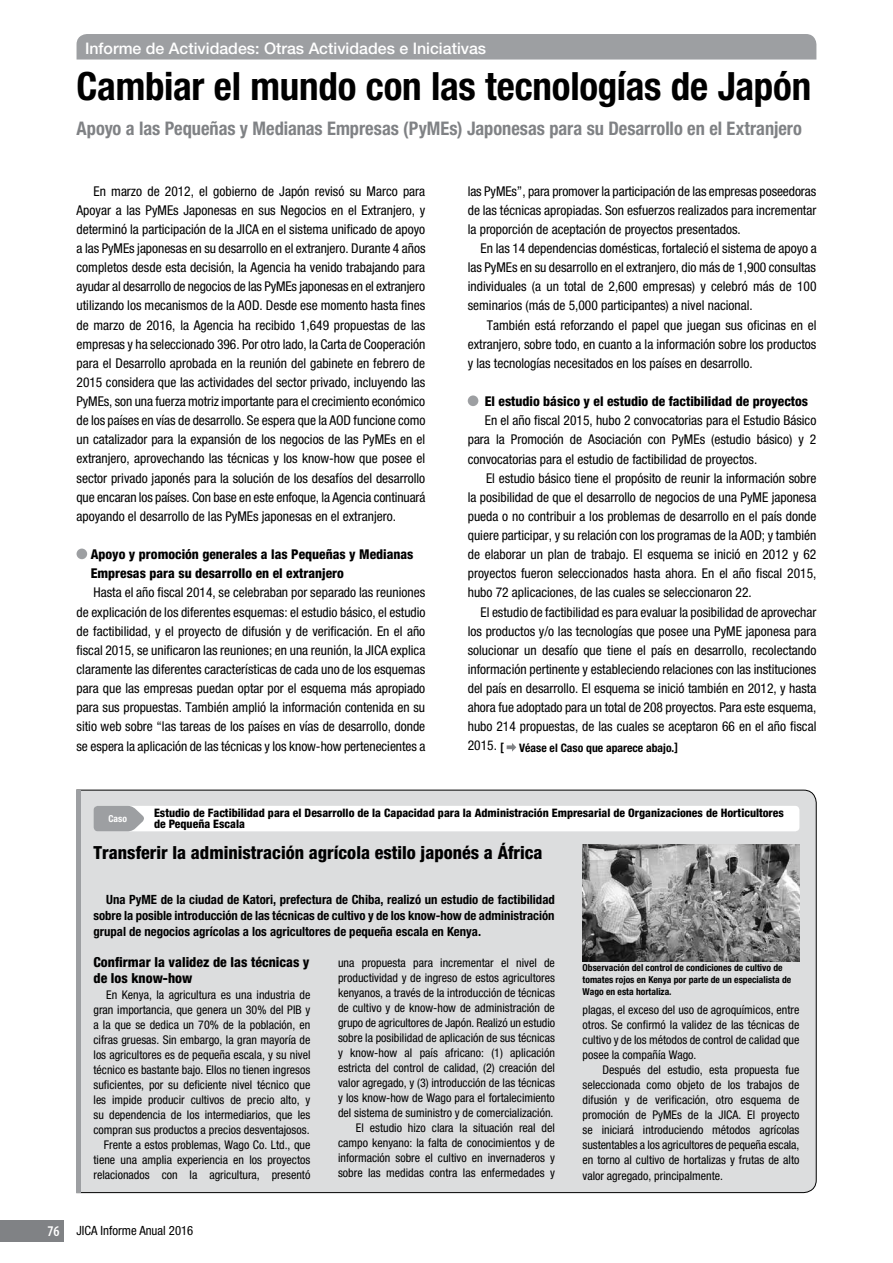
<style>
.page{position:relative;width:893px;height:1263px;background:#fff}
.page>*{position:absolute;margin:0;border:0;box-sizing:border-box;transform-origin:0 0}
.t1{font:700 condensed 39px "Helvetica Neue LT Std";letter-spacing:-.005em;color:#000}
.t2{font:700 condensed 18.75px "Helvetica Neue LT Std";color:#808285}
.t3{font:800 condensed 18px "Helvetica Neue LT Std";color:#000}
.t4{font:500 15.9px "Helvetica Neue LT Std";color:#fff}
.t5{font:800 condensed 13.8px/15.9px "Helvetica Neue LT Std";color:#000}
.t6{font:condensed 13.5px/19.2px "Helvetica Neue LT Std";color:#000;text-align:justify}
.t7{font:800 condensed 13.5px/19.2px "Helvetica Neue LT Std";color:#000}
.t8{font:700 condensed 12.75px/15.9px "Helvetica Neue LT Std";color:#000;text-align:justify}
.t9{font:condensed 12.75px "Helvetica Neue LT Std";color:#000}
.t10{font:condensed 12px/15px "Helvetica Neue LT Std";color:#000;text-align:right}
.t11{font:800 condensed 11.7px/11.7px "Helvetica Neue LT Std";color:#000}
.t12{font:700 condensed 11.7px "Helvetica Neue LT Std";color:#000}
.t13{font:700 condensed 9.6px/11.7px "Helvetica Neue LT Std";color:#000}
.t14{font:700 condensed 9.6px "Helvetica Neue LT Std";color:#fff}
.s1{font-weight:700;font-size:11.7px}
.s2{font-family:"Myriad Pro";font-weight:600;font-size:14.85px;color:#fff}
</style>
<div class="page">
<div style="left:76px;top:790px;width:741px;height:403px;background:#dcddde"></div>
<hr style="left:77px;top:790px;width:4px;height:403px;background:#9d9fa2">
<div style="left:77px;top:549px;width:10px;height:10px;background:#9d9fa2;border-radius:50%"></div>
<div style="left:468px;top:395px;width:10px;height:11px;background:#9d9fa2;border-radius:50%"></div>
<svg style="left:507px;top:743px;width:9px;height:9px"></svg>
<div style="left:94px;top:806px;width:705px;height:25px;background:#fff;border-radius:4px"></div>
<svg style="left:94px;top:806px;width:50px;height:25px"></svg>
<div style="left:77px;top:34px;width:739px;height:26px;background:#9d9fa2"></div>
<img style="left:583px;top:844px;width:216px;height:117px">
<div style="left:0;top:1220px;width:64px;height:22px;background:#808285"></div>
<p class="t4" style="left:85px;top:39px;width:403px">Informe de Actividades: Otras Actividades e Iniciativas</p>
<h1 class="t1" style="left:77px;top:63px;width:736px">Cambiar el mundo con las tecnologías de Japón</h1>
<h2 class="t2" style="left:77px;top:117px;width:727px">Apoyo a las Pequeñas y Medianas Empresas (PyMEs) Japonesas para su Desarrollo en el Extranjero</h2>
<p class="t6" style="left:77px;top:181px;width:351px;text-indent:17px">En marzo de 2012, el gobierno de Japón revisó su Marco para Apoyar a las PyMEs Japonesas en sus Negocios en el Extranjero, y determinó la participación de la JICA en el sistema unificado de apoyo a las PyMEs japonesas en su desarrollo en el extranjero. Durante 4 años completos desde esta decisión, la Agencia ha venido trabajando para ayudar al desarrollo de negocios de las PyMEs japonesas en el extranjero utilizando los mecanismos de la AOD. Desde ese momento hasta fines de marzo de 2016, la Agencia ha recibido 1,649 propuestas de las empresas y ha seleccionado 396. Por otro lado, la Carta de Cooperación para el Desarrollo aprobada en la reunión del gabinete en febrero de 2015 considera que las actividades del sector privado, incluyendo las PyMEs, son una fuerza motriz importante para el crecimiento económico de los países en vías de desarrollo. Se espera que la AOD funcione como un catalizador para la expansión de los negocios de las PyMEs en el extranjero, aprovechando las técnicas y los know-how que posee el sector privado japonés para la solución de los desafíos del desarrollo que encaran los países. Con base en este enfoque, la Agencia continuará apoyando el desarrollo de las PyMEs japonesas en el extranjero.</p>
<p class="t7" style="left:91px;top:545px;width:324px">Apoyo y promoción generales a las Pequeñas y Medianas<br>Empresas para su desarrollo en el extranjero</p>
<p class="t6" style="left:77px;top:583px;width:351px;text-indent:17px">Hasta el año fiscal 2014, se celebraban por separado las reuniones de explicación de los diferentes esquemas: el estudio básico, el estudio de factibilidad, y el proyecto de difusión y de verificación. En el año fiscal 2015, se unificaron las reuniones; en una reunión, la JICA explica claramente las diferentes características de cada uno de los esquemas para que las empresas puedan optar por el esquema más apropiado para sus propuestas. También amplió la información contenida en su sitio web sobre “las tareas de los países en vías de desarrollo, donde se espera la aplicación de las técnicas y los know-how pertenecientes a</p>
<p class="t6" style="left:468px;top:181px;width:350px">las PyMEs”, para promover la participación de las empresas poseedoras de las técnicas apropiadas. Son esfuerzos realizados para incrementar la proporción de aceptación de proyectos presentados.</p>
<p class="t6" style="left:468px;top:238px;width:350px;text-indent:13px">En las 14 dependencias domésticas, fortaleció el sistema de apoyo a las PyMEs en su desarrollo en el extranjero, dio más de 1,900 consultas individuales (a un total de 2,600 empresas) y celebró más de 100 seminarios (más de 5,000 participantes) a nivel nacional.</p>
<p class="t6" style="left:468px;top:315px;width:350px;text-indent:19px">También está reforzando el papel que juegan sus oficinas en el extranjero, sobre todo, en cuanto a la información sobre los productos y las tecnologías necesitados en los países en desarrollo.</p>
<p class="t7" style="left:485px;top:391px;width:325px">El estudio básico y el estudio de factibilidad de proyectos</p>
<p class="t6" style="left:468px;top:411px;width:350px;text-indent:17px">En el año fiscal 2015, hubo 2 convocatorias para el Estudio Básico para la Promoción de Asociación con PyMEs (estudio básico) y 2 convocatorias para el estudio de factibilidad de proyectos.</p>
<p class="t6" style="left:468px;top:468px;width:350px;text-indent:18px">El estudio básico tiene el propósito de reunir la información sobre la posibilidad de que el desarrollo de negocios de una PyME japonesa pueda o no contribuir a los problemas de desarrollo en el país donde quiere participar, y su relación con los programas de la AOD; y también de elaborar un plan de trabajo. El esquema se inició en 2012 y 62 proyectos fueron seleccionados hasta ahora. En el año fiscal 2015, hubo 72 aplicaciones, de las cuales se seleccionaron 22.</p>
<p class="t6" style="left:468px;top:602px;width:350px;text-indent:13px">El estudio de factibilidad es para evaluar la posibilidad de aprovechar los productos y/o las tecnologías que posee una PyME japonesa para solucionar un desafío que tiene el país en desarrollo, recolectando información pertinente y estableciendo relaciones con las instituciones del país en desarrollo. El esquema se inició también en 2012, y hasta ahora fue adoptado para un total de 208 proyectos. Para este esquema, hubo 214 propuestas, de las cuales se aceptaron 66 en el año fiscal 2015. <span class="s1">[</span></p>
<p class="t12" style="left:519px;top:740px;width:161px">Véase el Caso que aparece abajo.]</p>
<p class="t14" style="left:108px;top:812px;width:20px">Caso</p>
<p class="t11" style="left:154px;top:806px;width:631px">Estudio de Factibilidad para el Desarrollo de la Capacidad para la Administración Empresarial de Organizaciones de Horticultores de Pequeña Escala</p>
<h3 class="t3" style="left:94px;top:841px;width:450px">Transferir la administración agrícola estilo japonés a África</h3>
<p class="t8" style="left:94px;top:891px;width:463px;text-indent:13px">Una PyME de la ciudad de Katori, prefectura de Chiba, realizó un estudio de factibilidad sobre la posible introducción de las técnicas de cultivo y de los know-how de administración grupal de negocios agrícolas a los agricultores de pequeña escala en Kenya.</p>
<p class="t5" style="left:94px;top:954px;width:218px">Confirmar la validez de las técnicas y de los know-how</p>
<p class="t10" style="left:94px;top:987px;width:218px">En Kenya, la agricultura es una industria de gran importancia, que genera un 30% del PIB y a la que se dedica un 70% de la población, en cifras gruesas. Sin embargo, la gran mayoría de los agricultores es de pequeña escala, y su nivel técnico es bastante bajo. Ellos no tienen ingresos suficientes, por su deficiente nivel técnico que les impide producir cultivos de precio alto, y su dependencia de los intermediarios, que les compran sus productos a precios desventajosos.<br>Frente a estos problemas, Wago Co. Ltd., que tiene una amplia experiencia en los proyectos relacionados con la agricultura, presentó</p>
<p class="t9" style="left:47px;top:1223px;width:147px"><span class="s2">76</span> JICA Informe Anual 2016</p>
<p class="t10" style="left:338px;top:955px;width:218px">una propuesta para incrementar el nivel de productividad y de ingreso de estos agricultores kenyanos, a través de la introducción de técnicas de cultivo y de know-how de administración de grupo de agricultores de Japón. Realizó un estudio sobre la posibilidad de aplicación de sus técnicas y know-how al país africano: (1) aplicación estricta del control de calidad, (2) creación del valor agregado, y (3) introducción de las técnicas y los know-how de Wago para el fortalecimiento del sistema de suministro y de comercialización.<br>El estudio hizo clara la situación real del campo kenyano: la falta de conocimientos y de información sobre el cultivo en invernaderos y sobre las medidas contra las enfermedades y</p>
<p class="t13" style="left:583px;top:962px;width:210px">Observación del control de condiciones de cultivo de tomates rojos en Kenya por parte de un especialista de<br>Wago en esta hortaliza.</p>
<p class="t10" style="left:583px;top:1002px;width:218px;text-align:justify">plagas, el exceso del uso de agroquímicos, entre otros. Se confirmó la validez de las técnicas de cultivo y de los métodos de control de calidad que posee la compañía Wago.</p>
<p class="t10" style="left:583px;top:1062px;width:218px;text-align:justify;text-indent:20px">Después del estudio, esta propuesta fue seleccionada como objeto de los trabajos de difusión y de verificación, otro esquema de promoción de PyMEs de la JICA. El proyecto se iniciará introduciendo métodos agrícolas sustentables a los agricultores de pequeña escala, en torno al cultivo de hortalizas y frutas de alto valor agregado, principalmente.</p>
</div>
